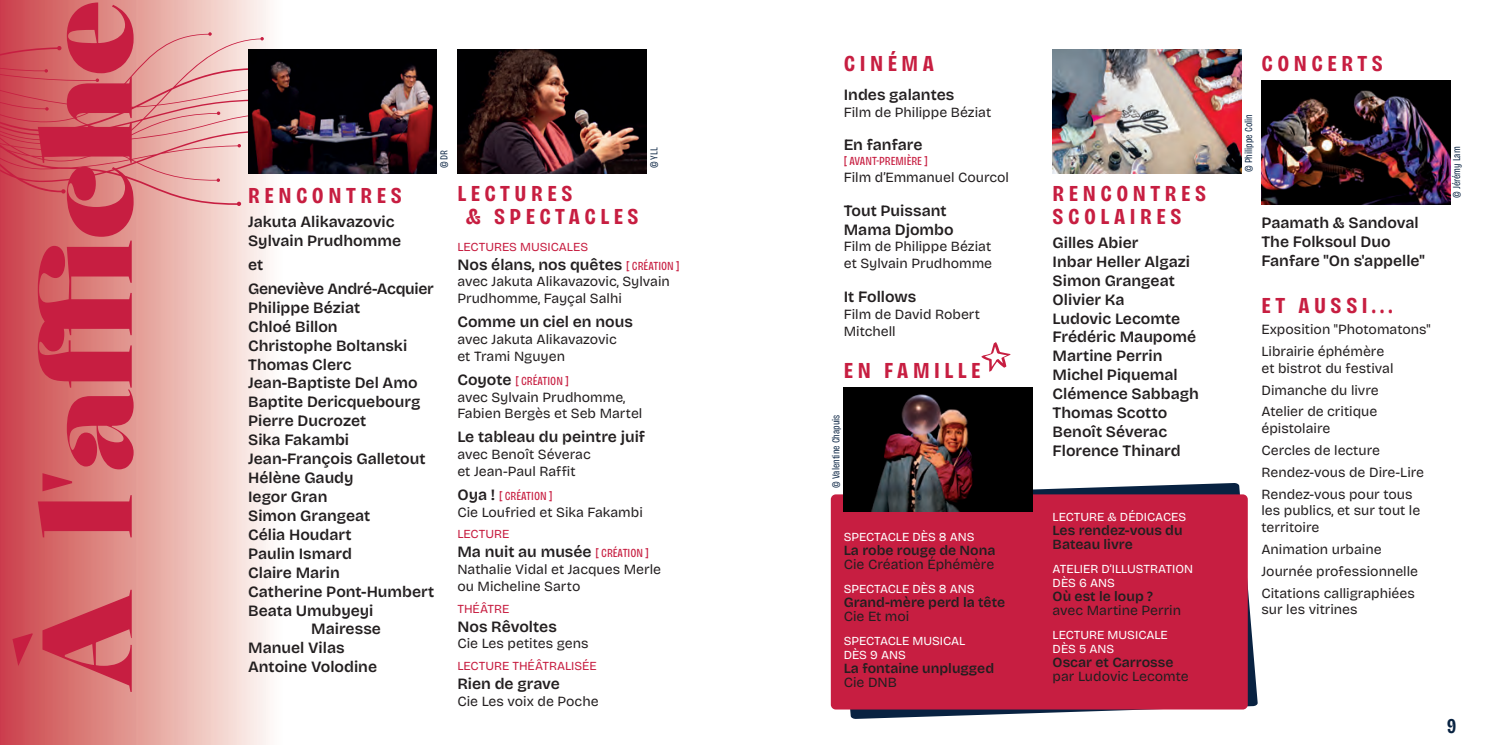
<style>
.page{position:relative;width:1489px;height:745px;background:#fff}
.page>*{position:absolute;margin:0;border:0;box-sizing:border-box;transform-origin:0 0}
.t1{font:100 126px "Kalnia";color:#c71e41}
.t2{font:700 22.75px/22.8px "Bricolage Grotesque Condensed";letter-spacing:.2em;color:#c71e41}
.t3{font:600 21px "Bricolage Grotesque Condensed";color:#082241}
.t4{font:600 15.75px/18.9px "Bricolage Grotesque";color:#231f20}
.t5{font:600 15.75px/23.8px "Bricolage Grotesque";letter-spacing:-.02em;color:#231f20}
.t6{font:14px/16.8px "Bricolage Grotesque";color:#231f20}
.t7{font:600 14px/14px "Bricolage Grotesque";color:#231f20}
.t8{font:12.25px/14px "Bricolage Grotesque";color:#fff}
.t9{font:12.25px "Bricolage Grotesque";color:#c71e41}
.t10{font:12.25px "Bricolage Grotesque Condensed";color:#c71e41}
.t11{font:300 10.5px "Bricolage Grotesque Condensed";color:#082241}
.s1{font-family:"Bricolage Grotesque Condensed";font-weight:400;font-size:12.25px;color:#c71e41}
.s2{font-family:"Bricolage Grotesque";font-weight:600;font-size:15.75px;color:#231f20}
</style>
<div class="page">
<svg style="left:832px;top:482px;width:425px;height:236px"></svg>
<div style="left:830px;top:494px;width:417px;height:215px;background:#c71e41;border-radius:5px"></div>
<div style="left:0;top:0;width:284px;height:744px;background:linear-gradient(to right,#cb4144,#fffff7)"></div>
<svg style="left:0;top:32px;width:293px;height:174px;background:#e09090"></svg>
<img style="left:1052px;top:50px;width:189px;height:124px">
<img style="left:1261px;top:80px;width:188px;height:124px">
<img style="left:248px;top:50px;width:189px;height:124px">
<img style="left:457px;top:50px;width:189px;height:124px">
<img style="left:843px;top:387px;width:189px;height:124px">
<svg style="left:981px;top:342px;width:29px;height:30px"></svg>
<h1 class="t1" style="left:15px;top:692px;width:693px;rotate:-90deg">À l'affiche</h1>
<p class="t11" style="left:436px;top:168px;width:20px;rotate:-90deg">© DR</p>
<p class="t11" style="left:646px;top:168px;width:22px;rotate:-90deg">© YLL</p>
<h2 class="t2" style="left:248px;top:183px;width:155px">RENCONTRES</h2>
<p class="t4" style="left:248px;top:211px;width:154px">Jakuta Alikavazovic<br>Sylvain Prudhomme</p>
<p class="t5" style="left:248px;top:252px;width:187px">et<br>Geneviève André-Acquier</p>
<p class="t4" style="left:248px;top:297px;width:114px">Philippe Béziat</p>
<p class="t4" style="left:248px;top:316px;width:91px">Chloé Billon</p>
<p class="t4" style="left:248px;top:335px;width:160px">Christophe Boltanski</p>
<p class="t4" style="left:248px;top:354px;width:105px">Thomas Clerc</p>
<p class="t4" style="left:248px;top:372px;width:171px">Jean-Baptiste Del Amo</p>
<p class="t4" style="left:248px;top:391px;width:174px">Baptite Dericquebourg</p>
<p class="t4" style="left:248px;top:410px;width:119px">Pierre Ducrozet</p>
<p class="t4" style="left:248px;top:429px;width:102px">Sika Fakambi</p>
<p class="t4" style="left:248px;top:448px;width:179px">Jean-François Galletout</p>
<p class="t4" style="left:248px;top:467px;width:107px">Hélène Gaudy</p>
<p class="t4" style="left:248px;top:486px;width:81px">Iegor Gran</p>
<p class="t4" style="left:248px;top:505px;width:124px">Simon Grangeat</p>
<p class="t4" style="left:248px;top:524px;width:105px">Célia Houdart</p>
<p class="t4" style="left:248px;top:543px;width:105px">Paulin Ismard</p>
<p class="t4" style="left:248px;top:561px;width:93px">Claire Marin</p>
<p class="t4" style="left:248px;top:580px;width:188px">Catherine Pont-Humbert</p>
<p class="t4" style="left:248px;top:599px;width:127px">Beata Umubyeyi</p>
<p class="t4" style="left:311px;top:618px;width:71px">Mairesse</p>
<p class="t4" style="left:248px;top:637px;width:98px">Manuel Vilas</p>
<p class="t4" style="left:248px;top:656px;width:130px">Antoine Volodine</p>
<h2 class="t2" style="left:466px;top:181px;width:174px;text-indent:-9px">LECTURES<br>&amp; SPECTACLES</h2>
<p class="t9" style="left:457px;top:236px;width:132px">LECTURES MUSICALES</p>
<p class="t4" style="left:457px;top:254px;width:224px">Nos élans, nos quêtes <span class="s1">[ CRÉATION ]</span></p>
<p class="t6" style="left:457px;top:272px;width:214px">avec Jakuta Alikavazovic, Sylvain<br>Prudhomme, Fayçal Salhi</p>
<p class="t4" style="left:457px;top:311px;width:177px">Comme un ciel en nous</p>
<p class="t6" style="left:457px;top:330px;width:161px">avec Jakuta Alikavazovic et Trami Nguyen</p>
<p class="t10" style="left:457px;top:371px;width:113px"><span class="s2">Coyote</span> [ CRÉATION ]</p>
<p class="t6" style="left:457px;top:387px;width:186px">avec Sylvain Prudhomme,<br>Fabien Bergès et Seb Martel</p>
<p class="t4" style="left:457px;top:426px;width:189px">Le tableau du peintre juif</p>
<p class="t6" style="left:457px;top:445px;width:135px">avec Benoît Séverac et Jean-Paul Raffit</p>
<p class="t10" style="left:457px;top:486px;width:97px"><span class="s2">Oya !</span> [ CRÉATION ]</p>
<p class="t6" style="left:457px;top:502px;width:187px">Cie Loufried et Sika Fakambi</p>
<p class="t9" style="left:457px;top:524px;width:53px">LECTURE</p>
<p class="t4" style="left:457px;top:541px;width:193px">Ma nuit au musée <span class="s1">[ CRÉATION ]</span></p>
<p class="t6" style="left:457px;top:559px;width:205px">Nathalie Vidal et Jacques Merle ou Micheline Sarto</p>
<p class="t9" style="left:457px;top:598px;width:53px">THÉÂTRE</p>
<p class="t4" style="left:457px;top:615px;width:101px">Nos Rêvoltes</p>
<p class="t6" style="left:457px;top:634px;width:133px">Cie Les petites gens</p>
<p class="t9" style="left:457px;top:655px;width:141px">LECTURE THÉÂTRALISÉE</p>
<p class="t4" style="left:457px;top:673px;width:104px">Rien de grave</p>
<p class="t6" style="left:457px;top:691px;width:143px">Cie Les voix de Poche</p>
<h2 class="t2" style="left:843px;top:50px;width:92px">CINÉMA</h2>
<p class="t4" style="left:843px;top:84px;width:112px">Indes galantes</p>
<p class="t6" style="left:843px;top:102px;width:149px">Film de Philippe Béziat</p>
<p class="t4" style="left:843px;top:135px;width:80px">En fanfare</p>
<p class="t10" style="left:843px;top:152px;width:85px">[ AVANT-PREMIÈRE ]</p>
<p class="t6" style="left:843px;top:168px;width:167px">Film d’Emmanuel Courcol</p>
<p class="t4" style="left:843px;top:200px;width:111px">Tout Puissant<br>Mama Djombo</p>
<p class="t6" style="left:843px;top:237px;width:150px">Film de Philippe Béziat et Sylvain Prudhomme</p>
<p class="t4" style="left:843px;top:286px;width:74px">It Follows</p>
<p class="t6" style="left:843px;top:305px;width:138px">Film de David Robert<br>Mitchell</p>
<h2 class="t2" style="left:843px;top:357px;width:138px">EN FAMILLE</h2>
<p class="t11" style="left:828px;top:487px;width:75px;rotate:-90deg">© Valentine Chapuis</p>
<p class="t8" style="left:843px;top:528px;width:132px">SPECTACLE DÈS 8 ANS</p>
<p class="t7" style="left:843px;top:542px;width:153px">La robe rouge de Nona</p>
<p class="t6" style="left:843px;top:554px;width:152px">Cie Création Éphémère</p>
<p class="t8" style="left:843px;top:580px;width:132px">SPECTACLE DÈS 8 ANS</p>
<p class="t7" style="left:843px;top:594px;width:163px">Grand-mère perd la tête</p>
<p class="t6" style="left:843px;top:606px;width:67px">Cie Et moi</p>
<p class="t8" style="left:843px;top:632px;width:123px">SPECTACLE MUSICAL<br>DÈS 9 ANS</p>
<p class="t7" style="left:843px;top:660px;width:152px">La fontaine unplugged</p>
<p class="t6" style="left:843px;top:672px;width:55px">Cie DNB</p>
<h2 class="t2" style="left:1052px;top:181px;width:155px">RENCONTRES<br>SCOLAIRES</h2>
<p class="t4" style="left:1052px;top:232px;width:148px">Gilles Abier<br>Inbar Heller Algazi<br>Simon Grangeat<br>Olivier Ka<br>Ludovic Lecomte<br>Frédéric Maupomé<br>Martine Perrin<br>Michel Piquemal<br>Clémence Sabbagh<br>Thomas Scotto<br>Benoît Séverac<br>Florence Thinard</p>
<p class="t8" style="left:1052px;top:509px;width:135px">LECTURE &amp; DÉDICACES</p>
<p class="t7" style="left:1052px;top:522px;width:131px">Les rendez-vous du<br>Bateau livre</p>
<p class="t8" style="left:1052px;top:561px;width:142px">ATELIER D’ILLUSTRATION<br>DÈS 6 ANS</p>
<p class="t7" style="left:1052px;top:588px;width:102px">Où est le loup ?</p>
<p class="t6" style="left:1052px;top:601px;width:130px">avec Martine Perrin</p>
<p class="t8" style="left:1052px;top:627px;width:117px">LECTURE MUSICALE<br>DÈS 5 ANS</p>
<p class="t7" style="left:1052px;top:654px;width:122px">Oscar et Carrosse</p>
<p class="t6" style="left:1052px;top:667px;width:138px">par Ludovic Lecomte</p>
<h2 class="t2" style="left:1261px;top:50px;width:123px">CONCERTS</h2>
<p class="t11" style="left:1240px;top:172px;width:60px;rotate:-90deg">© Philippe Colin</p>
<p class="t4" style="left:1261px;top:213px;width:165px">Paamath &amp; Sandoval<br>The Folksoul Duo<br>Fanfare "On s'appelle"</p>
<h2 class="t2" style="left:1261px;top:292px;width:132px">ET AUSSI...</h2>
<p class="t6" style="left:1261px;top:318px;width:171px;line-height:21.7px">Exposition "Photomatons"<br>Librairie éphémère</p>
<p class="t6" style="left:1261px;top:356px;width:134px;line-height:21.7px">et bistrot du festival<br>Dimanche du livre<br>Atelier de critique</p>
<p class="t6" style="left:1261px;top:416px;width:164px;line-height:21.7px">épistolaire<br>Cercles de lecture<br>Rendez-vous de Dire-Lire<br>Rendez-vous pour tous</p>
<p class="t6" style="left:1261px;top:501px;width:160px">les publics, et sur tout le territoire</p>
<p class="t6" style="left:1261px;top:537px;width:158px;line-height:21.7px">Animation urbaine<br>Journée professionnelle<br>Citations calligraphiées</p>
<p class="t6" style="left:1261px;top:600px;width:98px">sur les vitrines</p>
<p class="t11" style="left:1448px;top:198px;width:53px;rotate:-90deg">© Jérémy Lam</p>
<h3 class="t3" style="left:1446px;top:709px;width:11px">9</h3>
</div>
